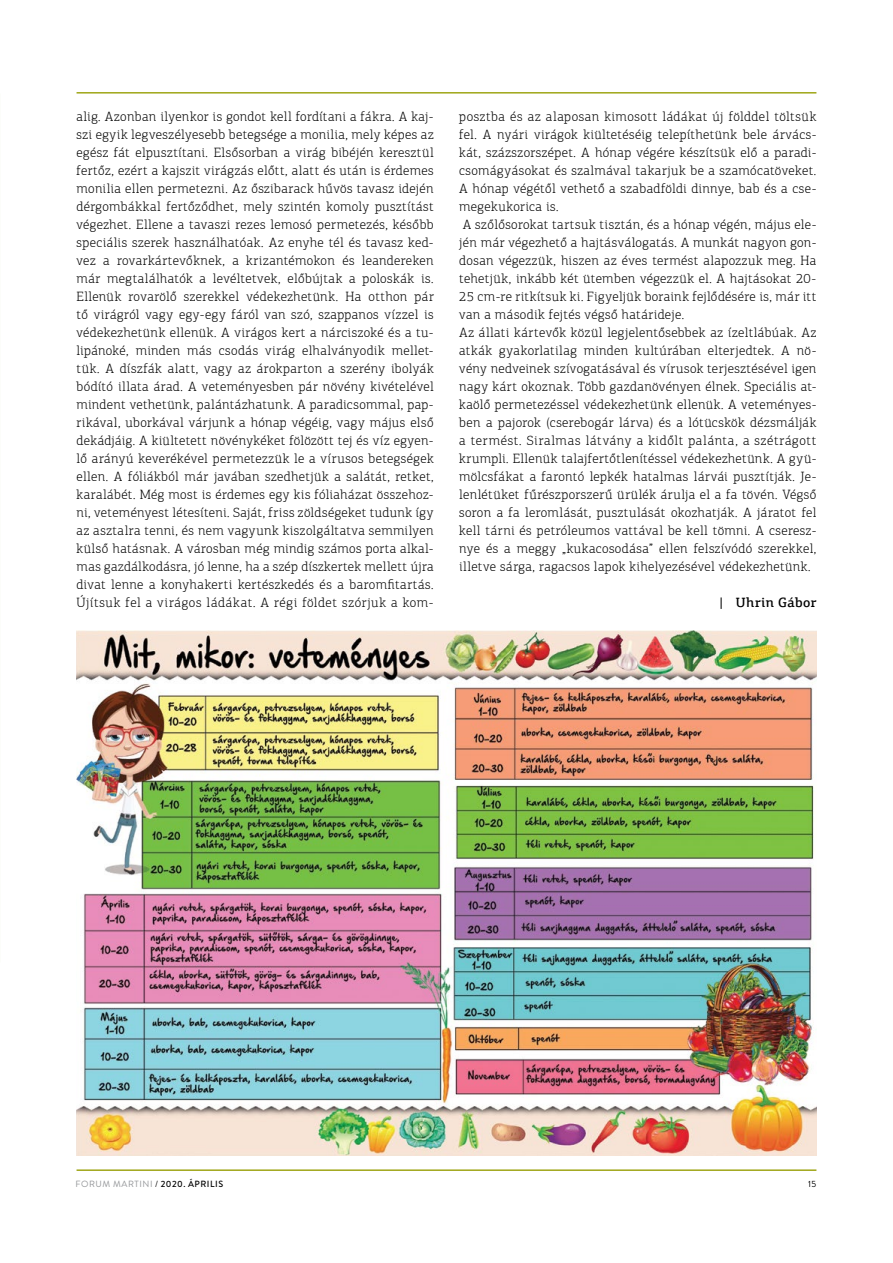
<style>
.page{position:relative;width:893px;height:1263px;background:#fff}
.page>*{position:absolute;margin:0;border:0;box-sizing:border-box;transform-origin:0 0}
.t1{font:300 13.5px/18px "PF Agora Slab Pro";letter-spacing:.03em;color:#000;text-align:justify}
.t2{font:500 13.5px "PF Agora Slab Pro";letter-spacing:.03em;color:#000}
.t3{font:9px "Brandon Grotesque";letter-spacing:.06em;color:#939598}
.t4{font:9px "Brandon Grotesque";color:#000}
.s1{color:#000}
.s2{font-weight:500;color:#000}
</style>
<div class="page">
<hr style="left:77px;top:92px;width:739px;height:2px;background:#9fa617">
<hr style="left:77px;top:1169px;width:739px;height:2px;background:#9fa617">
<img style="left:77px;top:630px;width:739px;height:525px">
<p class="t1" style="left:77px;top:107px;width:359px">alig. Azonban ilyenkor is gondot kell fordítani a fákra. A kaj&shy;szi egyik legveszélyesebb betegsége a monilia, mely képes az egész fát elpusztítani. Elsősorban a virág bibéjén keresztül fertőz, ezért a kajszit virágzás előtt, alatt és után is érdemes monilia ellen permetezni. Az őszibarack hűvös tavasz idején dérgombákkal fertőződhet, mely szintén komoly pusztítást végezhet. Ellene a tavaszi rezes lemosó permetezés, később speciális szerek használhatóak. Az enyhe tél és tavasz ked&shy;vez a rovarkártevőknek, a krizantémokon és leandereken már megtalálhatók a levéltetvek, előbújtak a poloskák is.<br>Ellenük rovarölő szerekkel védekezhetünk. Ha otthon pár tő virágról vagy egy-egy fáról van szó, szappanos vízzel is védekezhetünk ellenük. A virágos kert a nárciszoké és a tu&shy;lipánoké, minden más csodás virág elhalványodik mellet&shy;tük. A díszfák alatt, vagy az árokparton a szerény ibolyák bódító illata árad. A veteményesben pár növény kivételével mindent vethetünk, palántázhatunk. A paradicsommal, pap&shy;rikával, uborkával várjunk a hónap végéig, vagy május első dekádjáig. A kiültetett növénykéket fölözött tej és víz egyen&shy;lő arányú keverékével permetezzük le a vírusos betegségek ellen. A fóliákból már javában szedhetjük a salátát, retket, karalábét. Még most is érdemes egy kis fóliaházat összehoz&shy;ni, veteményest létesíteni. Saját, friss zöldségeket tudunk így az asztalra tenni, és nem vagyunk kiszolgáltatva semmilyen külső hatásnak. A városban még mindig számos porta alkal&shy;mas gazdálkodásra, jó lenne, ha a szép díszkertek mellett újra divat lenne a konyhakerti kertészkedés és a baromfitartás.<br>Újítsuk fel a virágos ládákat. A régi földet szórjuk a kom-</p>
<p class="t1" style="left:459px;top:107px;width:359px;text-align:left">posztba és az alaposan kimosott ládákat új földdel töltsük fel. A nyári virágok kiültetéséig telepíthetünk bele árvács&shy;kát, százszorszépet. A hónap végére készítsük elő a paradi&shy;csomágyásokat és szalmával takarjuk be a szamócatöveket.<br>A hónap végétől vethető a szabadföldi dinnye, bab és a cse&shy;megekukorica is.<br>A szőlősorokat tartsuk tisztán, és a hónap végén, május ele&shy;jén már végezhető a hajtásválogatás. A munkát nagyon gon&shy;dosan végezzük, hiszen az éves termést alapozzuk meg. Ha tehetjük, inkább két ütemben végezzük el. A hajtásokat 20- 25 cm-re ritkítsuk ki. Figyeljük boraink fejlődésére is, már itt van a második fejtés végső határideje.<br>Az állati kártevők közül legjelentősebbek az ízeltlábúak. Az atkák gyakorlatilag minden kultúrában elterjedtek. A nö&shy;vény nedveinek szívogatásával és vírusok terjesztésével igen nagy kárt okoznak. Több gazdanövényen élnek. Speciális at&shy;kaölő permetezéssel védekezhetünk ellenük. A veteményes&shy;ben a pajorok (cserebogár lárva) és a lótücskök dézsmálják a termést. Siralmas látvány a kidőlt palánta, a szétrágott krumpli. Ellenük talajfertőtlenítéssel védekezhetünk. A gyü&shy;mölcsfákat a farontó lepkék hatalmas lárvái pusztítják. Je&shy;lenlétüket fűrészporszerű ürülék árulja el a fa tövén. Végső soron a fa leromlását, pusztulását okozhatják. A járatot fel kell tárni és petróleumos vattával be kell tömni. A cseresz&shy;nye és a meggy „kukacosodása” ellen felszívódó szerekkel, illetve sárga, ragacsos lapok kihelyezésével védekezhetünk.</p>
<p class="t2" style="left:719px;top:593px;width:98px">| Uhrin Gábor</p>
<p class="t3" style="left:76px;top:1177px;width:149px">FORUM MARTINI <span class="s1">/</span> <span class="s2">2020. ÁPRILIS</span></p>
<p class="t4" style="left:808px;top:1177px;width:10px">15</p>
</div>
